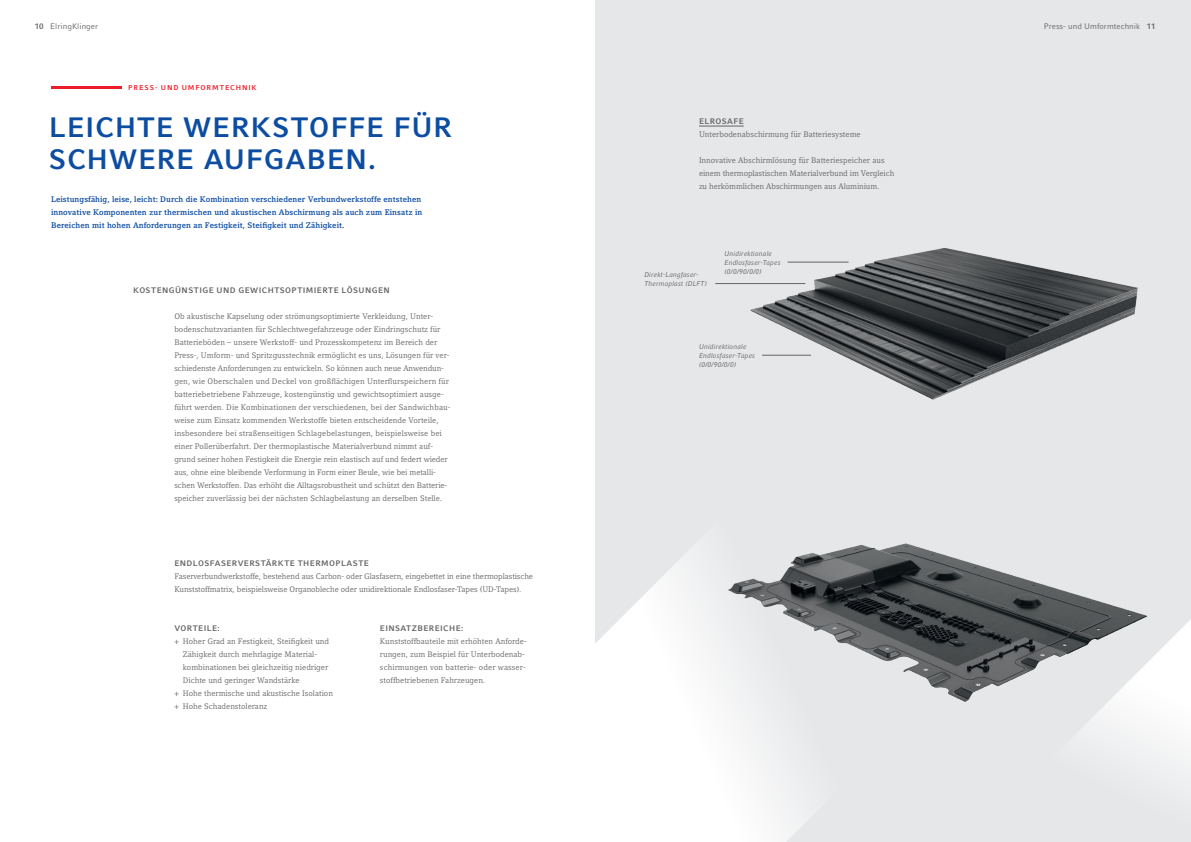
<style>
.page{position:relative;width:1191px;height:842px;background:#fff}
.page>*{position:absolute;margin:0;border:0;box-sizing:border-box;transform-origin:0 0}
.t1{font:700 28px/32px "Compatil Fact LT Pro";letter-spacing:.025em;color:#0d4da1}
.t2{font:8px/13px "Compatil Letter LT Pro";color:#636366}
.t3{font:700 8px/13px "Compatil Letter LT Pro";letter-spacing:.01em;color:#0d4da1}
.t4{font:700 8px "Compatil Fact LT Pro";letter-spacing:.05em;color:#636366}
.t5{font:8px "Compatil Fact LT Pro";color:#636366}
.t6{font:italic 7px/9px "Compatil Fact LT Pro";letter-spacing:.01em;color:#636366}
.t7{font:700 7px "Compatil Fact LT Pro";letter-spacing:.12em;color:#ee1c28}
.s1{font-weight:700}
</style>
<div class="page">
<div style="left:595px;top:0;width:596px;height:842px;background:#e6e7e9"></div>
<svg style="left:1085px;top:619px;width:106px;height:158px;fill:#f2f2f3"></svg>
<svg style="left:595px;top:555px;width:209px;height:287px;fill:#fff"></svg>
<img style="left:750px;top:248px;width:388px;height:152px">
<hr style="left:51px;top:86px;width:71px;height:3px;background:#ee1c28">
<img style="left:685px;top:543px;width:498px;height:176px">
<hr style="left:787px;top:262px;width:61px;height:1px;background:#636366">
<hr style="left:715px;top:283px;width:90px;height:1px;background:#636366">
<hr style="left:762px;top:355px;width:49px;height:1px;background:#636366">
<hr style="left:699px;top:126px;width:45px;height:1px;background:#636366">
<p class="t5" style="left:35px;top:21px;width:65px"><span class="s1">10</span> ElringKlinger</p>
<p class="t7" style="left:128px;top:83px;width:130px">PRESS- UND UMFORMTECHNIK</p>
<h1 class="t1" style="left:49px;top:111px;width:405px">LEICHTE WERKSTOFFE FÜR<br>SCHWERE AUFGABEN.</h1>
<p class="t3" style="left:51px;top:193px;width:373px">Leistungsfähig, leise, leicht: Durch die Kombination verschiedener Verbundwerkstoffe entstehen innovative Komponenten zur thermischen und akustischen Abschirmung als auch zum Einsatz in<br>Bereichen mit hohen Anforderungen an Festigkeit, Steifigkeit und Zähigkeit.</p>
<p class="t4" style="left:133px;top:286px;width:258px">KOSTENGÜNSTIGE UND GEWICHTSOPTIMIERTE LÖSUNGEN</p>
<p class="t2" style="left:174px;top:310px;width:278px">Ob akustische Kapselung oder strömungsoptimierte Verkleidung, Unter&shy;bodenschutzvarianten für Schlechtwegefahrzeuge oder Eindringschutz für Batterieböden – unsere Werkstoff- und Prozesskompetenz im Bereich der Press-, Umform- und Spritzgusstechnik ermöglicht es uns, Lösungen für ver&shy;schiedenste Anforderungen zu entwickeln. So können auch neue Anwendun&shy;gen, wie Oberschalen und Deckel von großflächigen Unterflurspeichern für batteriebetriebene Fahrzeuge, kostengünstig und gewichtsoptimiert ausge&shy;führt werden. Die Kombinationen der verschiedenen, bei der Sandwichbau&shy;weise zum Einsatz kommenden Werkstoffe bieten entscheidende Vorteile, insbesondere bei straßenseitigen Schlagebelastungen, beispielsweise bei einer Pollerüberfahrt. Der thermoplastische Materialverbund nimmt auf&shy;grund seiner hohen Festigkeit die Energie rein elastisch auf und federt wieder aus, ohne eine bleibende Verformung in Form einer Beule, wie bei metalli&shy;schen Werkstoffen. Das erhöht die Alltagsrobustheit und schützt den Batterie&shy;speicher zuverlässig bei der nächsten Schlagbelastung an derselben Stelle.</p>
<p class="t4" style="left:174px;top:559px;width:196px">ENDLOSFASERVERSTÄRKTE THERMOPLASTE</p>
<p class="t2" style="left:174px;top:570px;width:360px">Faserverbundwerkstoffe, bestehend aus Carbon- oder Glasfasern, eingebettet in eine thermoplastische<br>Kunststoffmatrix, beispielsweise Organobleche oder unidirektionale Endlosfaser-Tapes (UD-Tapes).</p>
<p class="t4" style="left:174px;top:624px;width:47px">VORTEILE:</p>
<p class="t2" style="left:174px;top:635px;width:156px">+ Hoher Grad an Festigkeit, Steifigkeit und</p>
<p class="t2" style="left:183px;top:648px;width:136px">Zähigkeit durch mehrlagige Material-</p>
<p class="t2" style="left:183px;top:661px;width:147px">kombinationen bei gleichzeitig niedriger</p>
<p class="t2" style="left:183px;top:674px;width:118px">Dichte und geringer Wandstärke</p>
<p class="t2" style="left:174px;top:687px;width:160px">+ Hohe thermische und akustische Isolation</p>
<p class="t2" style="left:174px;top:700px;width:94px">+ Hohe Schadenstoleranz</p>
<p class="t4" style="left:380px;top:624px;width:85px">EINSATZBEREICHE:</p>
<p class="t2" style="left:380px;top:635px;width:148px">Kunststoffbauteile mit erhöhten Anforde&shy;rungen, zum Beispiel für Unterbodenab&shy;schirmungen von batterie- oder wasser&shy;stoffbetriebenen Fahrzeugen.</p>
<p class="t4" style="left:699px;top:117px;width:46px">ELROSAFE</p>
<p class="t2" style="left:699px;top:128px;width:163px">Unterbodenabschirmung für Batteriesysteme</p>
<p class="t2" style="left:699px;top:154px;width:197px">Innovative Abschirmlösung für Batteriespeicher aus einem thermoplastischen Materialverbund im Vergleich zu herkömmlichen Abschirmungen aus Aluminium.</p>
<p class="t6" style="left:644px;top:270px;width:64px">Direkt-Langfaser-<br>Thermoplast (DLFT)</p>
<p class="t6" style="left:724px;top:249px;width:58px">Unidirektionale<br>Endlosfaser-Tapes (0/0/90/0/0)</p>
<p class="t6" style="left:699px;top:342px;width:58px">Unidirektionale<br>Endlosfaser-Tapes (0/0/90/0/0)</p>
<p class="t5" style="left:1044px;top:21px;width:113px">Press- und Umformtechnik <span class="s1">11</span></p>
</div>
